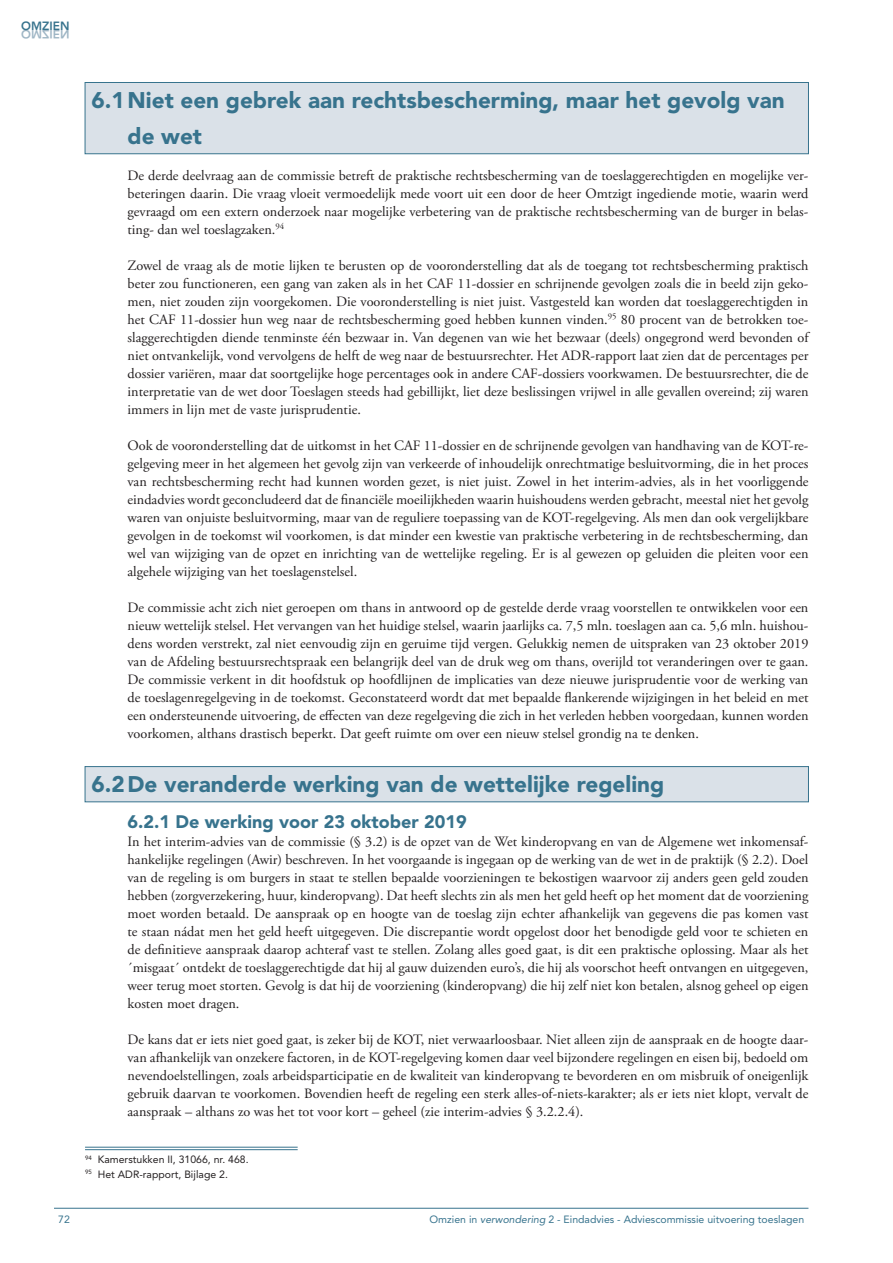
<style>
.page{position:relative;width:893px;height:1263px;background:#fff}
.page>*{position:absolute;margin:0;border:0;box-sizing:border-box;transform-origin:0 0}
.t1{font:900 22.5px/36px "Avenir LT Std";color:#37738d}
.t2{font:900 18px "Avenir LT Std";color:#37738d}
.t3{font:14.25px/18px "Adobe Garamond Pro";color:#231f20;text-align:justify}
.t4{font:10.5px "Avenir LT Std";color:#37738d}
.t5{font:10.5px/14.7px "Avenir LT Std";color:#231f20}
.s1{font-style:italic}
</style>
<div class="page">
<hr style="left:54px;top:1208px;width:754px;height:1px;background:#37738d">
<div style="left:85px;top:82px;width:724px;height:72px;background:#dae1e8;border:1px solid #37738d"></div>
<div style="left:85px;top:766px;width:724px;height:36px;background:#dae1e8;border:1px solid #37738d"></div>
<hr style="left:85px;top:1147px;width:213px;height:1px;background:#37738d">
<hr style="left:85px;top:1149px;width:213px;height:1px;background:#37738d">
<h1 class="t1" style="left:128px;top:82px;width:659px;text-indent:-36px">6.1Niet een gebrek aan rechtsbescherming, maar het gevolg van de wet</h1>
<p class="t3" style="left:128px;top:167px;width:682px">De derde deelvraag aan de commissie betreft de praktische rechtsbescherming van de toeslaggerechtigden en mogelijke ver&shy;beteringen daarin. Die vraag vloeit vermoedelijk mede voort uit een door de heer Omtzigt ingediende motie, waarin werd gevraagd om een extern onderzoek naar mogelijke verbetering van de praktische rechtsbescherming van de burger in belas&shy;ting- dan wel toeslagzaken.<sup>94</sup></p>
<p class="t3" style="left:128px;top:257px;width:682px">Zowel de vraag als de motie lijken te berusten op de vooronderstelling dat als de toegang tot rechtsbescherming praktisch beter zou functioneren, een gang van zaken als in het CAF 11-dossier en schrijnende gevolgen zoals die in beeld zijn geko&shy;men, niet zouden zijn voorgekomen. Die vooronderstelling is niet juist. Vastgesteld kan worden dat toeslaggerechtigden in het CAF 11-dossier hun weg naar de rechtsbescherming goed hebben kunnen vinden.<sup>95</sup> 80 procent van de betrokken toe&shy;slaggerechtigden diende tenminste één bezwaar in. Van degenen van wie het bezwaar (deels) ongegrond werd bevonden of niet ontvankelijk, vond vervolgens de helft de weg naar de bestuursrechter. Het ADR-rapport laat zien dat de percentages per dossier variëren, maar dat soortgelijke hoge percentages ook in andere CAF-dossiers voorkwamen. De bestuursrechter, die de interpretatie van de wet door Toeslagen steeds had gebillijkt, liet deze beslissingen vrijwel in alle gevallen overeind; zij waren immers in lijn met de vaste jurisprudentie.</p>
<p class="t3" style="left:128px;top:437px;width:682px">Ook de vooronderstelling dat de uitkomst in het CAF 11-dossier en de schrijnende gevolgen van handhaving van de KOT-re&shy;gelgeving meer in het algemeen het gevolg zijn van verkeerde of inhoudelijk onrechtmatige besluitvorming, die in het proces van rechtsbescherming recht had kunnen worden gezet, is niet juist. Zowel in het interim-advies, als in het voorliggende eindadvies wordt geconcludeerd dat de financiële moeilijkheden waarin huishoudens werden gebracht, meestal niet het gevolg waren van onjuiste besluitvorming, maar van de reguliere toepassing van de KOT-regelgeving. Als men dan ook vergelijkbare gevolgen in de toekomst wil voorkomen, is dat minder een kwestie van praktische verbetering in de rechtsbescherming, dan wel van wijziging van de opzet en inrichting van de wettelijke regeling. Er is al gewezen op geluiden die pleiten voor een algehele wijziging van het toeslagenstelsel.</p>
<p class="t3" style="left:128px;top:599px;width:682px">De commissie acht zich niet geroepen om thans in antwoord op de gestelde derde vraag voorstellen te ontwikkelen voor een nieuw wettelijk stelsel. Het vervangen van het huidige stelsel, waarin jaarlijks ca. 7,5 mln. toeslagen aan ca. 5,6 mln. huishou&shy;dens worden verstrekt, zal niet eenvoudig zijn en geruime tijd vergen. Gelukkig nemen de uitspraken van 23 oktober 2019 van de Afdeling bestuursrechtspraak een belangrijk deel van de druk weg om thans, overijld tot veranderingen over te gaan.<br>De commissie verkent in dit hoofdstuk op hoofdlijnen de implicaties van deze nieuwe jurisprudentie voor de werking van de toeslagenregelgeving in de toekomst. Geconstateerd wordt dat met bepaalde flankerende wijzigingen in het beleid en met een ondersteunende uitvoering, de effecten van deze regelgeving die zich in het verleden hebben voorgedaan, kunnen worden voorkomen, althans drastisch beperkt. Dat geeft ruimte om over een nieuw stelsel grondig na te denken.</p>
<h1 class="t1" style="left:91px;top:766px;width:574px">6.2De veranderde werking van de wettelijke regeling</h1>
<p class="t2" style="left:128px;top:811px;width:341px">6.2.1 De werking voor 23 oktober 2019</p>
<p class="t3" style="left:128px;top:833px;width:682px">In het interim-advies van de commissie (§ 3.2) is de opzet van de Wet kinderopvang en van de Algemene wet inkomensaf&shy;hankelijke regelingen (Awir) beschreven. In het voorgaande is ingegaan op de werking van de wet in de praktijk (§ 2.2). Doel van de regeling is om burgers in staat te stellen bepaalde voorzieningen te bekostigen waarvoor zij anders geen geld zouden hebben (zorgverzekering, huur, kinderopvang). Dat heeft slechts zin als men het geld heeft op het moment dat de voorziening moet worden betaald. De aanspraak op en hoogte van de toeslag zijn echter afhankelijk van gegevens die pas komen vast te staan nádat men het geld heeft uitgegeven. Die discrepantie wordt opgelost door het benodigde geld voor te schieten en de definitieve aanspraak daarop achteraf vast te stellen. Zolang alles goed gaat, is dit een praktische oplossing. Maar als het ´misgaat´ ontdekt de toeslaggerechtigde dat hij al gauw duizenden euro’s, die hij als voorschot heeft ontvangen en uitgegeven, weer terug moet storten. Gevolg is dat hij de voorziening (kinderopvang) die hij zelf niet kon betalen, alsnog geheel op eigen kosten moet dragen.</p>
<p class="t3" style="left:128px;top:1031px;width:682px">De kans dat er iets niet goed gaat, is zeker bij de KOT, niet verwaarloosbaar. Niet alleen zijn de aanspraak en de hoogte daar&shy;van afhankelijk van onzekere factoren, in de KOT-regelgeving komen daar veel bijzondere regelingen en eisen bij, bedoeld om nevendoelstellingen, zoals arbeidsparticipatie en de kwaliteit van kinderopvang te bevorderen en om misbruik of oneigenlijk gebruik daarvan te voorkomen. Bovendien heeft de regeling een sterk alles-of-niets-karakter; als er iets niet klopt, vervalt de aanspraak – althans zo was het tot voor kort – geheel (zie interim-advies § 3.2.2.4).</p>
<p class="t5" style="left:85px;top:1152px;width:165px"><sup>94</sup> Kamerstukken II, 31066, nr. 468.<br><sup>95</sup> Het ADR-rapport, Bijlage 2.</p>
<p class="t4" style="left:58px;top:1213px;width:13px">72</p>
<p class="t4" style="left:430px;top:1213px;width:376px">Omzien in <span class="s1">verwondering</span> 2 - Eindadvies - Adviescommissie uitvoering toeslagen</p>
</div>
